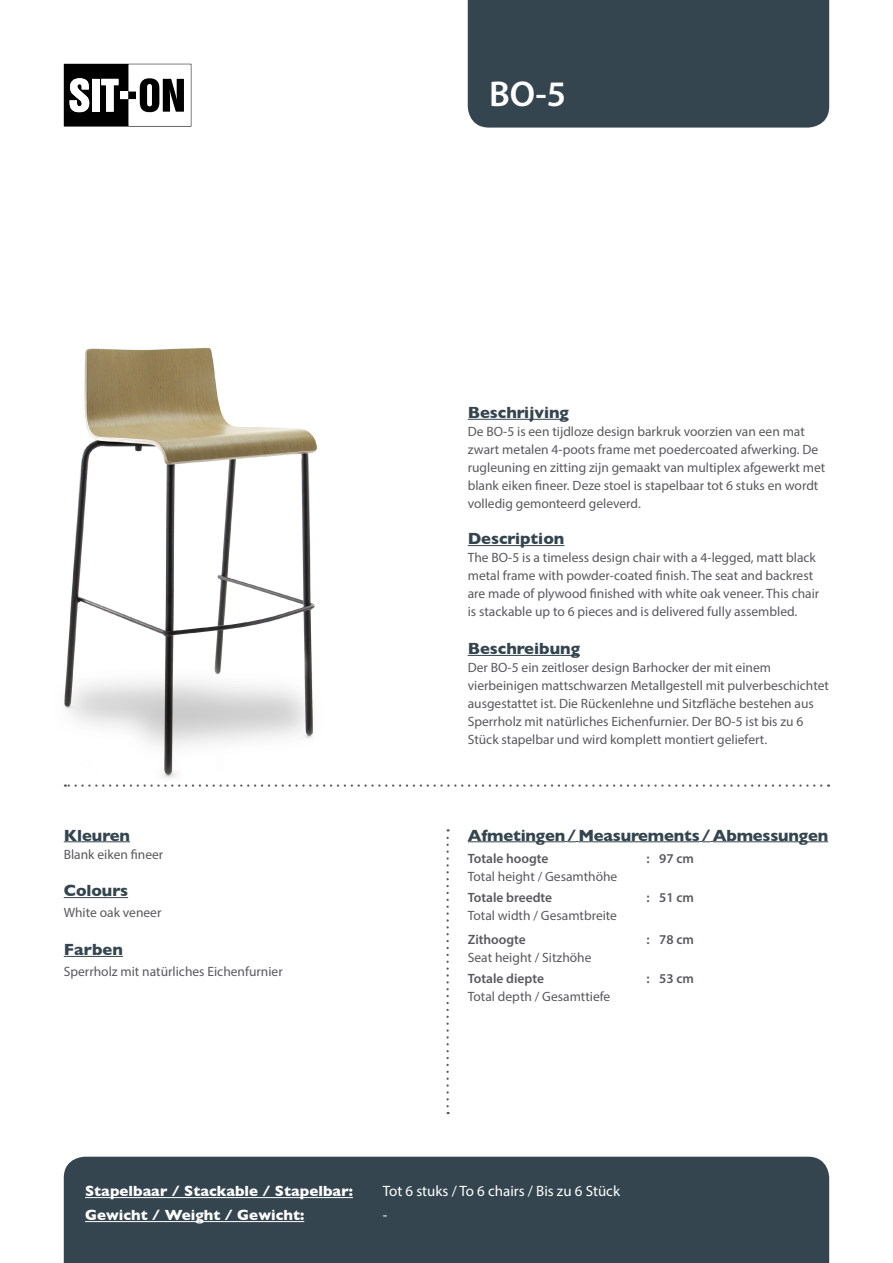
<style>
.page{position:relative;width:893px;height:1263px;background:#fff}
.page>*{position:absolute;margin:0;border:0;box-sizing:border-box;transform-origin:0 0}
.t1{font:600 36px "Myriad Pro";color:#fff}
.t2{font:700 16.5px "Gill Sans";color:#34454f}
.t3{font:700 15px "Gill Sans";color:#fff}
.t4{font:15px "Myriad Pro";color:#fff}
.t5{font:13.5px/18px "Myriad Pro";color:#58595b}
.t6{font:600 13.5px "Myriad Pro";color:#58595b}
</style>
<div class="page">
<div style="left:64px;top:1157px;width:765px;height:106px;background:#34454f"></div>
<svg style="left:65px;top:784px;width:756px;height:3px"></svg>
<svg style="left:64px;top:64px;width:127px;height:63px"></svg>
<hr style="left:468px;top:419px;width:101px;height:1px;background:#34454f">
<hr style="left:468px;top:545px;width:96px;height:1px;background:#34454f">
<hr style="left:468px;top:655px;width:112px;height:1px;background:#34454f">
<div style="left:468px;top:0;width:361px;height:128px;background:#34454f"></div>
<svg style="left:446px;top:829px;width:3px;height:277px"></svg>
<hr style="left:468px;top:841px;width:97px;height:1px;background:#34454f">
<svg style="left:565px;top:841px;width:13px;height:1px"></svg>
<hr style="left:578px;top:841px;width:122px;height:1px;background:#34454f">
<svg style="left:700px;top:841px;width:13px;height:1px"></svg>
<hr style="left:713px;top:841px;width:115px;height:1px;background:#34454f">
<hr style="left:64px;top:841px;width:66px;height:1px;background:#34454f">
<hr style="left:64px;top:897px;width:64px;height:1px;background:#34454f">
<hr style="left:64px;top:956px;width:59px;height:1px;background:#34454f">
<hr style="left:85px;top:1197px;width:268px;height:1px;background:#fff">
<hr style="left:85px;top:1221px;width:219px;height:1px;background:#fff">
<img style="left:64px;top:347px;width:253px;height:432px">
<h1 class="t1" style="left:489px;top:71px;width:79px">BO-5</h1>
<p class="t2" style="left:64px;top:822px;width:68px">Kleuren</p>
<p class="t5" style="left:64px;top:845px;width:101px">Blank eiken fineer</p>
<p class="t2" style="left:64px;top:878px;width:66px">Colours</p>
<p class="t5" style="left:64px;top:904px;width:99px">White oak veneer</p>
<p class="t2" style="left:64px;top:936px;width:61px">Farben</p>
<p class="t5" style="left:64px;top:962px;width:220px">Sperrholz mit natürliches Eichenfurnier</p>
<p class="t2" style="left:468px;top:399px;width:103px">Beschrijving</p>
<p class="t5" style="left:468px;top:422px;width:359px">De BO-5 is een tijdloze design barkruk voorzien van een mat zwart metalen 4-poots frame met poedercoated afwerking. De rugleuning en zitting zijn gemaakt van multiplex afgewerkt met blank eiken fineer. Deze stoel is stapelbaar tot 6 stuks en wordt volledig gemonteerd geleverd.</p>
<p class="t2" style="left:468px;top:526px;width:98px">Description</p>
<p class="t5" style="left:468px;top:549px;width:353px">The BO-5 is a timeless design chair with a 4-legged, matt black metal frame with powder-coated finish. The seat and backrest are made of plywood finished with white oak veneer. This chair is stackable up to 6 pieces and is delivered fully assembled.</p>
<p class="t2" style="left:468px;top:635px;width:114px">Beschreibung</p>
<p class="t5" style="left:468px;top:658px;width:363px">Der BO-5 ein zeitloser design Barhocker der mit einem vierbeinigen mattschwarzen Metallgestell mit pulverbeschichtet ausgestattet ist. Die Rückenlehne und Sitzfläche bestehen aus Sperrholz mit natürliches Eichenfurnier. Der BO-5 ist bis zu 6<br>Stück stapelbar und wird komplett montiert geliefert.</p>
<p class="t2" style="left:468px;top:822px;width:362px">Afmetingen/Measurements /Abmessungen</p>
<p class="t6" style="left:468px;top:850px;width:82px">Totale hoogte</p>
<p class="t6" style="left:646px;top:850px;width:49px">: 97 cm</p>
<p class="t5" style="left:468px;top:867px;width:151px">Total height / Gesamthöhe</p>
<p class="t6" style="left:468px;top:889px;width:86px">Totale breedte</p>
<p class="t6" style="left:646px;top:889px;width:49px">: 51 cm</p>
<p class="t5" style="left:468px;top:906px;width:151px">Total width / Gesamtbreite</p>
<p class="t6" style="left:468px;top:931px;width:60px">Zithoogte</p>
<p class="t6" style="left:646px;top:931px;width:49px">: 78 cm</p>
<p class="t5" style="left:468px;top:948px;width:125px">Seat height / Sitzhöhe</p>
<p class="t6" style="left:468px;top:970px;width:78px">Totale diepte</p>
<p class="t6" style="left:646px;top:970px;width:49px">: 53 cm</p>
<p class="t5" style="left:468px;top:987px;width:144px">Total depth / Gesamttiefe</p>
<p class="t3" style="left:85px;top:1179px;width:269px">Stapelbaar / Stackable / Stapelbar:</p>
<p class="t4" style="left:383px;top:1182px;width:239px">Tot 6 stuks / To 6 chairs / Bis zu 6 Stück</p>
<p class="t3" style="left:85px;top:1203px;width:221px">Gewicht / Weight / Gewicht:</p>
<p class="t4" style="left:383px;top:1206px;width:6px">-</p>
</div>
